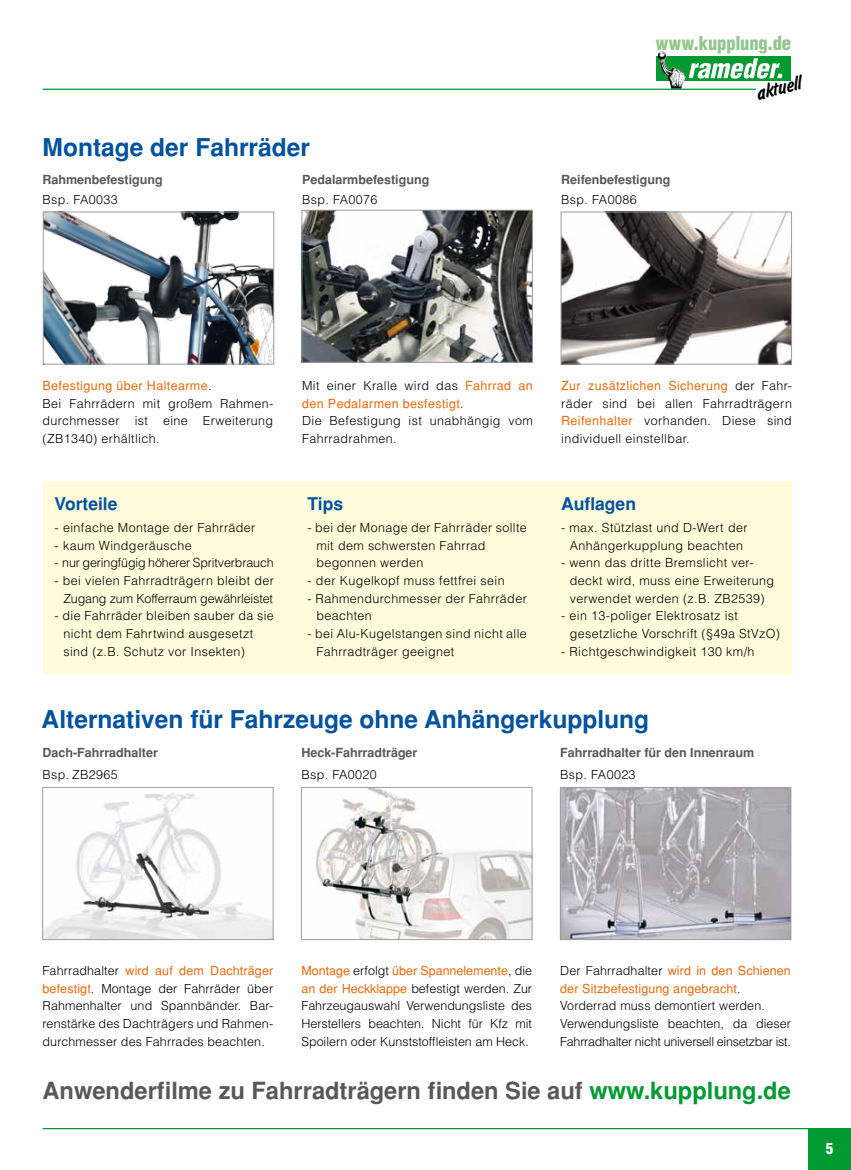
<style>
.page{position:relative;width:851px;height:1170px;background:#fff}
.page>*{position:absolute;margin:0;border:0;box-sizing:border-box;transform-origin:0 0}
.t1{font:700 24.5px "Helvetica";color:#00519e}
.t2{font:700 23.62px "Helvetica";color:#58585a}
.t3{font:19.38px "Slager";color:#000}
.t4{font:900 condensed 18.62px "Helvetica";letter-spacing:-.01em;color:#92c68c}
.t5{font:700 17.5px "Helvetica";color:#00519e}
.t6{font:900 condensed 15px "Helvetica";color:#fff}
.t7{font:300 12.5px/17.8px "Helvetica";letter-spacing:.03em;color:#000}
.t8{font:300 12.5px/17.8px "Helvetica";color:#000}
.t9{font:700 12.5px "Helvetica";color:#58585a}
.t10{font:300 12.5px/17.8px "Helvetica";letter-spacing:-.01em;color:#000;text-align:right}
.s1{font-weight:400;color:#eb690b}
.s2{color:#009932}
</style>
<div class="page">
<div style="left:43px;top:481px;width:749px;height:193px;background:#fffbdb"></div>
<img style="left:45px;top:214px;width:227px;height:148px">
<div style="left:43px;top:212px;width:231px;height:152px;border:1px solid #9c9e9f"></div>
<img style="left:304px;top:212px;width:226px;height:148px">
<div style="left:302px;top:210px;width:230px;height:152px;border:1px solid #9c9e9f"></div>
<img style="left:563px;top:214px;width:226px;height:148px">
<div style="left:561px;top:212px;width:230px;height:152px;border:1px solid #9c9e9f"></div>
<img style="left:45px;top:792px;width:226px;height:145px">
<div style="left:43px;top:787px;width:230px;height:152px;border:1px solid #9c9e9f"></div>
<img style="left:316px;top:789px;width:214px;height:148px">
<div style="left:301px;top:787px;width:231px;height:152px;border:1px solid #9c9e9f"></div>
<img style="left:562px;top:789px;width:226px;height:148px">
<div style="left:560px;top:787px;width:230px;height:152px;border:1px solid #9c9e9f"></div>
<hr style="left:43px;top:1127px;width:807px;height:2px;background:#009932">
<div style="left:808px;top:1127px;width:42px;height:42px;background:#009932"></div>
<hr style="left:43px;top:89px;width:712px;height:1px;background:#009932">
<div style="left:656px;top:56px;width:134px;height:25px;background:#009932"></div>
<svg style="left:688px;top:58px;width:94px;height:21px"></svg>
<img style="left:657px;top:51px;width:28px;height:38px">
<h3 class="t4" style="left:656px;top:31px;width:137px">www.kupplung.de</h3>
<h3 class="t3" style="left:752px;top:83px;width:47px;rotate:-15deg">aktuell</h3>
<h1 class="t1" style="left:43px;top:133px;width:269px">Montage der Fahrräder</h1>
<p class="t9" style="left:43px;top:172px;width:122px">Rahmenbefestigung</p>
<p class="t9" style="left:302px;top:172px;width:129px">Pedalarmbefestigung</p>
<p class="t9" style="left:561px;top:172px;width:111px">Reifenbefestigung</p>
<p class="t7" style="left:43px;top:190px;width:77px">Bsp. FA0033</p>
<p class="t7" style="left:302px;top:190px;width:77px">Bsp. FA0076</p>
<p class="t7" style="left:561px;top:190px;width:77px">Bsp. FA0086</p>
<p class="t7" style="left:43px;top:376px;width:232px"><span class="s1">Befestigung über Haltearme</span>.<br>Bei Fahrrädern mit großem Rahmen&shy;durchmesser ist eine Erweiterung (ZB1340) erhältlich.</p>
<h3 class="t5" style="left:55px;top:493px;width:64px">Vorteile</h3>
<p class="t7" style="left:55px;top:518px;width:202px">- einfache Montage der Fahrräder</p>
<p class="t7" style="left:55px;top:536px;width:139px">- kaum Windgeräusche</p>
<p class="t10" style="left:55px;top:553px;width:221px">- nur geringfügig höherer Spritverbrauch</p>
<p class="t10" style="left:55px;top:571px;width:221px">- bei vielen Fahrradträgern bleibt der<br>Zugang zum Kofferraum gewährleistet</p>
<p class="t7" style="left:63px;top:606px;width:212px;text-indent:-9px">- die Fahrräder bleiben sauber da sie nicht dem Fahrtwind ausgesetzt sind (z.B. Schutz vor Insekten)</p>
<p class="t7" style="left:302px;top:376px;width:232px">Mit einer Kralle wird das <span class="s1">Fahrrad an den Pedalarmen besfestigt</span>.<br>Die Befestigung ist unabhängig vom<br>Fahrradrahmen.</p>
<h3 class="t5" style="left:307px;top:493px;width:37px">Tips</h3>
<p class="t7" style="left:316px;top:518px;width:212px;text-indent:-9px">- bei der Monage der Fahrräder sollte mit dem schwersten Fahrrad begonnen werden</p>
<p class="t7" style="left:307px;top:571px;width:198px">- der Kugelkopf muss fettfrei sein</p>
<p class="t7" style="left:316px;top:589px;width:212px;text-indent:-9px">- Rahmendurchmesser der Fahrräder beachten</p>
<p class="t7" style="left:316px;top:624px;width:212px;text-indent:-9px">- bei Alu-Kugelstangen sind nicht alle<br>Fahrradträger geeignet</p>
<p class="t7" style="left:561px;top:376px;width:232px;text-align:justify"><span class="s1">Zur zusätzlichen Sicherung</span> der Fahr&shy;räder sind bei allen Fahrradträgern <span class="s1">Reifenhalter</span> vorhanden. Diese sind individuell einstellbar.</p>
<h3 class="t5" style="left:561px;top:493px;width:76px">Auflagen</h3>
<p class="t7" style="left:561px;top:518px;width:188px;text-align:center">- max. Stützlast und D-Wert der<br>Anhängerkupplung beachten</p>
<p class="t7" style="left:569px;top:553px;width:206px;text-indent:-9px">- wenn das dritte Bremslicht ver&shy;deckt wird, muss eine Erweiterung verwendet werden (z.B. ZB2539)</p>
<p class="t7" style="left:569px;top:606px;width:212px;text-indent:-9px">- ein 13-poliger Elektrosatz ist gesetzliche Vorschrift (§49a StVzO)</p>
<p class="t7" style="left:561px;top:642px;width:195px">- Richtgeschwindigkeit 130 km/h</p>
<h1 class="t1" style="left:42px;top:705px;width:609px">Alternativen für Fahrzeuge ohne Anhängerkupplung</h1>
<p class="t9" style="left:43px;top:745px;width:117px">Dach-Fahrradhalter</p>
<p class="t7" style="left:43px;top:765px;width:77px">Bsp. ZB2965</p>
<p class="t9" style="left:301px;top:745px;width:117px">Heck-Fahrradträger</p>
<p class="t7" style="left:301px;top:765px;width:77px">Bsp. FA0020</p>
<p class="t9" style="left:560px;top:745px;width:195px">Fahrradhalter für den Innenraum</p>
<p class="t7" style="left:560px;top:765px;width:77px">Bsp. FA0023</p>
<p class="t7" style="left:43px;top:961px;width:232px;text-align:justify">Fahrradhalter <span class="s1">wird auf dem Dachträger befestigt</span>. Montage der Fahrräder über Rahmenhalter und Spannbänder. Bar&shy;renstärke des Dachträgers und Rahmen&shy;durchmesser des Fahrrades beachten.</p>
<p class="t7" style="left:301px;top:961px;width:232px;text-align:justify"><span class="s1">Montage</span> erfolgt <span class="s1">über Spannelemente</span>, die <span class="s1">an der Heckklappe</span> befestigt werden. Zur Fahrzeugauswahl Verwendungsliste des Herstellers beachten. Nicht für Kfz mit Spoilern oder Kunststoffleisten am Heck.</p>
<p class="t8" style="left:560px;top:961px;width:232px">Der Fahrradhalter <span class="s1">wird in den Schienen der Sitzbefestigung angebracht</span>.<br>Vorderrad muss demontiert werden.<br>Verwendungsliste beachten, da dieser Fahrradhalter nicht universell einsetzbar ist.</p>
<h2 class="t2" style="left:42px;top:1076px;width:749px">Anwenderfilme zu Fahrradträgern finden Sie auf <span class="s2">www.kupplung.de</span></h2>
<p class="t6" style="left:825px;top:1138px;width:9px">5</p>
</div>
